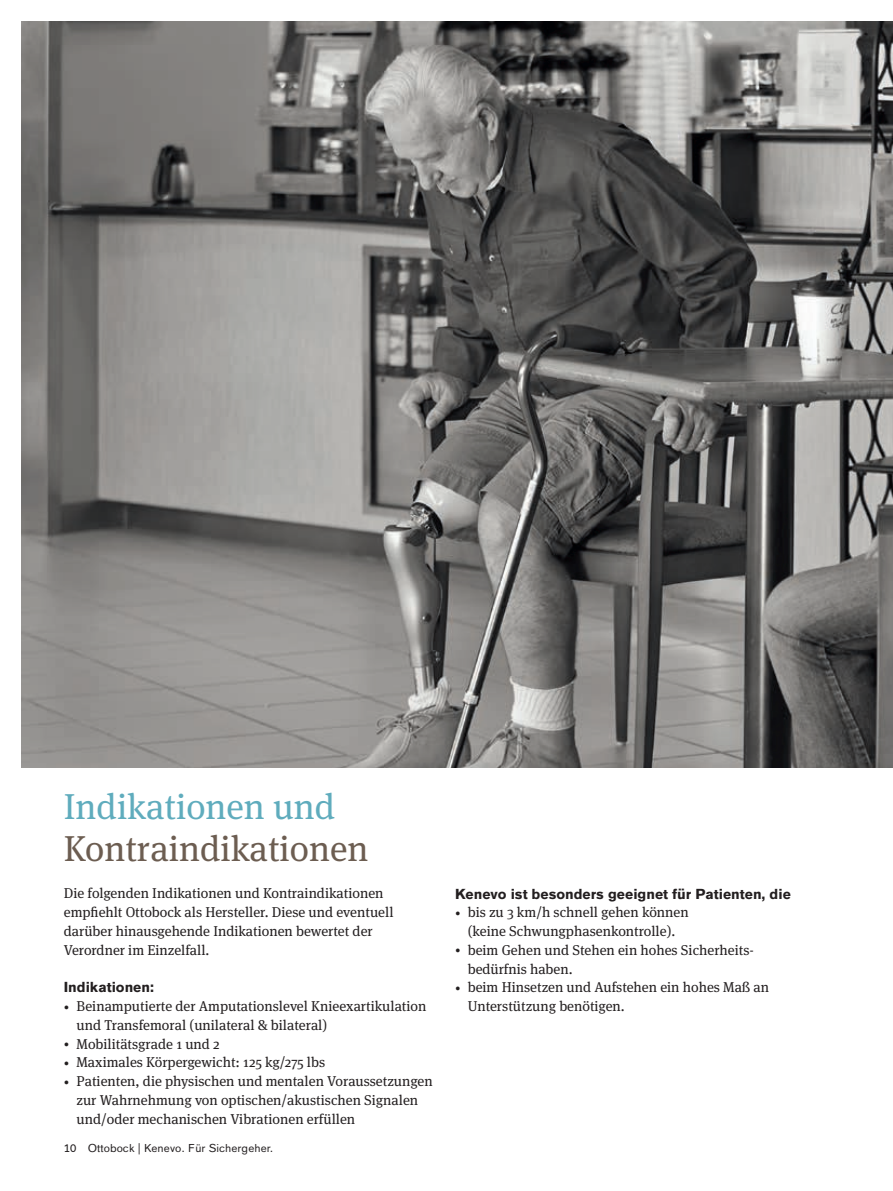
<style>
.page{position:relative;width:893px;height:1191px;background:#fff}
.page>*{position:absolute;margin:0;border:0;box-sizing:border-box;transform-origin:0 0}
.t1{font:36px "OBO Serif";color:#6c5d51}
.t2{font:36px "OBO Serif";color:#5facbd}
.t3{font:14.25px/18.8px "OBO Serif";color:#231f20}
.t4{font:700 14.25px "OBO Sans";color:#231f20}
.t5{font:11.25px "OBO Sans";letter-spacing:.005em;color:#231f20}
.s1{font-size:10.65px}
</style>
<div class="page">
<img style="left:21px;top:21px;width:872px;height:746px">
<h1 class="t2" style="left:64px;top:785px;width:273px">Indikationen und</h1>
<h1 class="t1" style="left:64px;top:827px;width:306px">Kontraindikationen</h1>
<p class="t3" style="left:64px;top:884px;width:331px">Die folgenden Indikationen und Kontraindikationen empfiehlt Ottobock als Hersteller. Diese und eventuell darüber hinausgehende Indikationen bewertet der Verordner im Einzelfall.</p>
<p class="t4" style="left:64px;top:979px;width:92px">Indikationen:</p>
<p class="t3" style="left:77px;top:996px;width:351px;text-indent:-13px"><span class="s1">•</span> Beinamputierte der Amputationslevel Knieexartikulation und Transfemoral (unilateral &amp; bilateral)</p>
<p class="t3" style="left:64px;top:1034px;width:157px"><span class="s1">•</span> Mobilitätsgrade 1 und 2</p>
<p class="t3" style="left:64px;top:1053px;width:263px"><span class="s1">•</span> Maximales Körpergewicht: 125 kg/275 lbs</p>
<p class="t3" style="left:77px;top:1071px;width:358px;text-indent:-13px"><span class="s1">•</span> Patienten, die physischen und mentalen Voraussetzungen zur Wahrnehmung von optischen/akustischen Signalen und/oder mechanischen Vibrationen erfüllen</p>
<p class="t5" style="left:64px;top:1141px;width:211px">10 Ottobock | Kenevo. Für Sichergeher.</p>
<p class="t4" style="left:455px;top:885px;width:337px">Kenevo ist besonders geeignet für Patienten, die</p>
<p class="t3" style="left:455px;top:903px;width:235px;text-align:center"><span class="s1">•</span> bis zu 3 km/h schnell gehen können (keine Schwungphasenkontrolle).</p>
<p class="t3" style="left:468px;top:940px;width:288px;text-indent:-13px"><span class="s1">•</span> beim Gehen und Stehen ein hohes Sicherheits&shy;bedürfnis haben.</p>
<p class="t3" style="left:468px;top:978px;width:303px;text-indent:-13px"><span class="s1">•</span> beim Hinsetzen und Aufstehen ein hohes Maß an<br>Unterstützung benötigen.</p>
</div>
